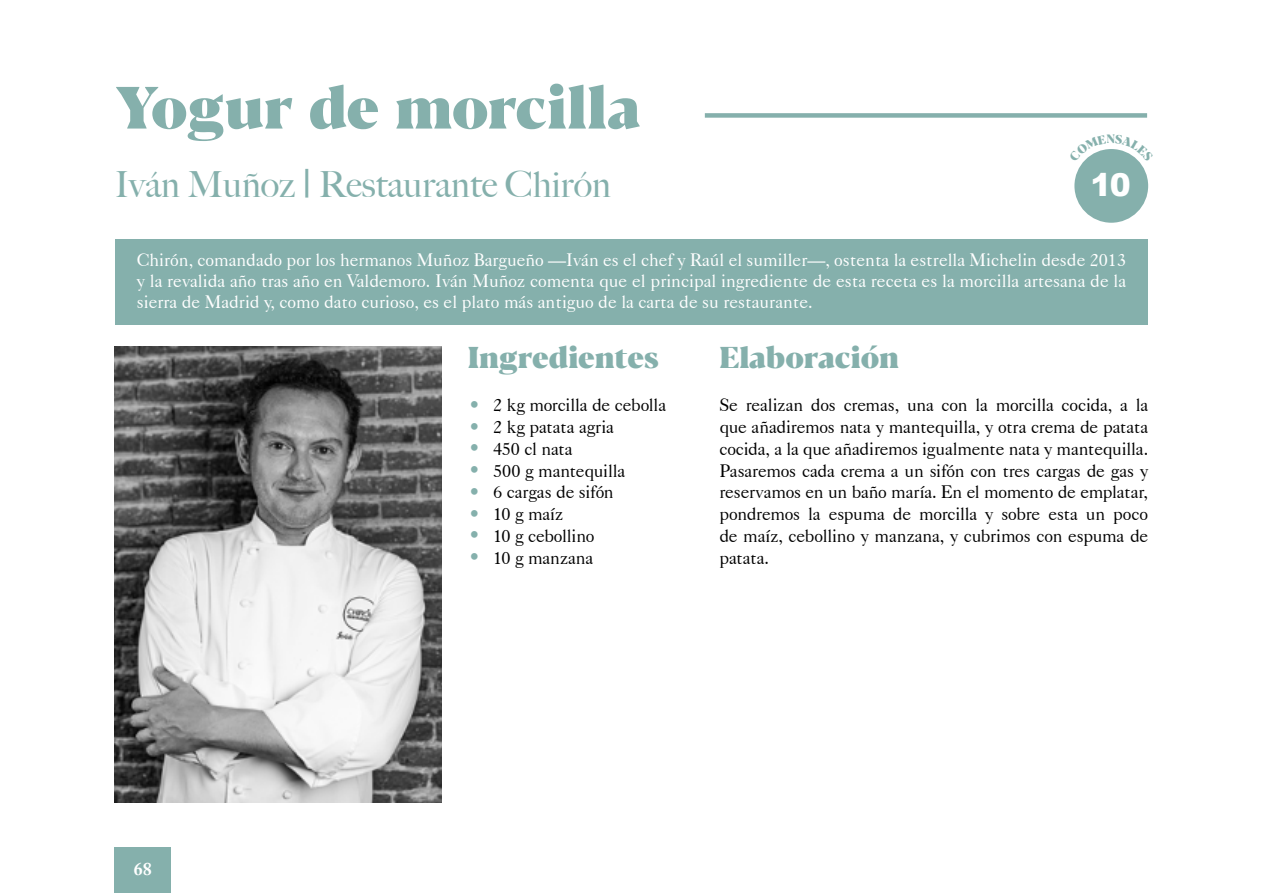
<style>
.page{position:relative;width:1263px;height:893px;background:#fff}
.page>*{position:absolute;margin:0;border:0;box-sizing:border-box;transform-origin:0 0}
.t1{font:800 59.25px "Blacker Display";color:#85b0ac}
.t2{font:500 36px "Big Caslon";color:#85b0ac}
.t3{font:900 31.5px "Arial";color:#fff}
.t4{font:800 30px "Blacker Display";letter-spacing:-.005em;color:#85b0ac}
.t5{font:18px/21.8px "Caslon 540 BT";letter-spacing:-.005em;color:#000;text-align:justify}
.t6{font:18px/21px "Caslon 540 BT";color:#fff;text-align:justify}
.t7{font:700 18px "Adobe Caslon";color:#fff}
.s1{font-size:22.5px;color:#85b0ac}
</style>
<div class="page">
<div style="left:115px;top:848px;width:56px;height:45px;background:#85b0ac"></div>
<img style="left:115px;top:346px;width:326px;height:457px">
<div style="left:1074px;top:149px;width:74px;height:74px;background:#85b0ac;border-radius:50%"></div>
<div style="left:115px;top:239px;width:1032px;height:85px;background:#85b0ac"></div>
<div style="left:705px;top:113px;width:442px;height:5px;background:#85b0ac"></div>
<svg style="left:1083px;top:149px;width:57px;height:13px"></svg>
<h1 class="t1" style="left:115px;top:84px;width:528px">Yogur de morcilla</h1>
<h2 class="t2" style="left:115px;top:163px;width:498px">Iván Muñoz | Restaurante Chirón</h2>
<h3 class="t3" style="left:1090px;top:167px;width:42px">10</h3>
<p class="t6" style="left:137px;top:250px;width:991px">Chirón, comandado por los hermanos Muñoz Bargueño —Iván es el chef y Raúl el sumiller—, ostenta la estrella Michelin desde 2013 y la revalida año tras año en Valdemoro. Iván Muñoz comenta que el principal ingrediente de esta receta es la morcilla artesana de la sierra de Madrid y, como dato curioso, es el plato más antiguo de la carta de su restaurante.</p>
<p class="t7" style="left:134px;top:862px;width:19px">68</p>
<h3 class="t4" style="left:468px;top:345px;width:193px">Ingredientes</h3>
<p class="t5" style="left:468px;top:396px;width:200px"><span class="s1">•</span> 2 kg morcilla de cebolla</p>
<p class="t5" style="left:468px;top:417px;width:148px"><span class="s1">•</span> 2 kg patata agria</p>
<p class="t5" style="left:468px;top:439px;width:106px"><span class="s1">•</span> 450 cl nata</p>
<p class="t5" style="left:468px;top:461px;width:159px"><span class="s1">•</span> 500 g mantequilla</p>
<p class="t5" style="left:468px;top:483px;width:147px"><span class="s1">•</span> 6 cargas de sifón</p>
<p class="t5" style="left:468px;top:504px;width:97px"><span class="s1">•</span> 10 g maíz</p>
<p class="t5" style="left:468px;top:526px;width:128px"><span class="s1">•</span> 10 g cebollino</p>
<p class="t5" style="left:468px;top:548px;width:127px"><span class="s1">•</span> 10 g manzana</p>
<h3 class="t4" style="left:719px;top:345px;width:181px">Elaboración</h3>
<p class="t5" style="left:719px;top:396px;width:430px">Se realizan dos cremas, una con la morcilla cocida, a la que añadiremos nata y mantequilla, y otra crema de patata cocida, a la que añadiremos igualmente nata y mantequilla.<br>Pasaremos cada crema a un sifón con tres cargas de gas y reservamos en un baño maría. En el momento de emplatar, pondremos la espuma de morcilla y sobre esta un poco de maíz, cebollino y manzana, y cubrimos con espuma de patata.</p>
</div>
